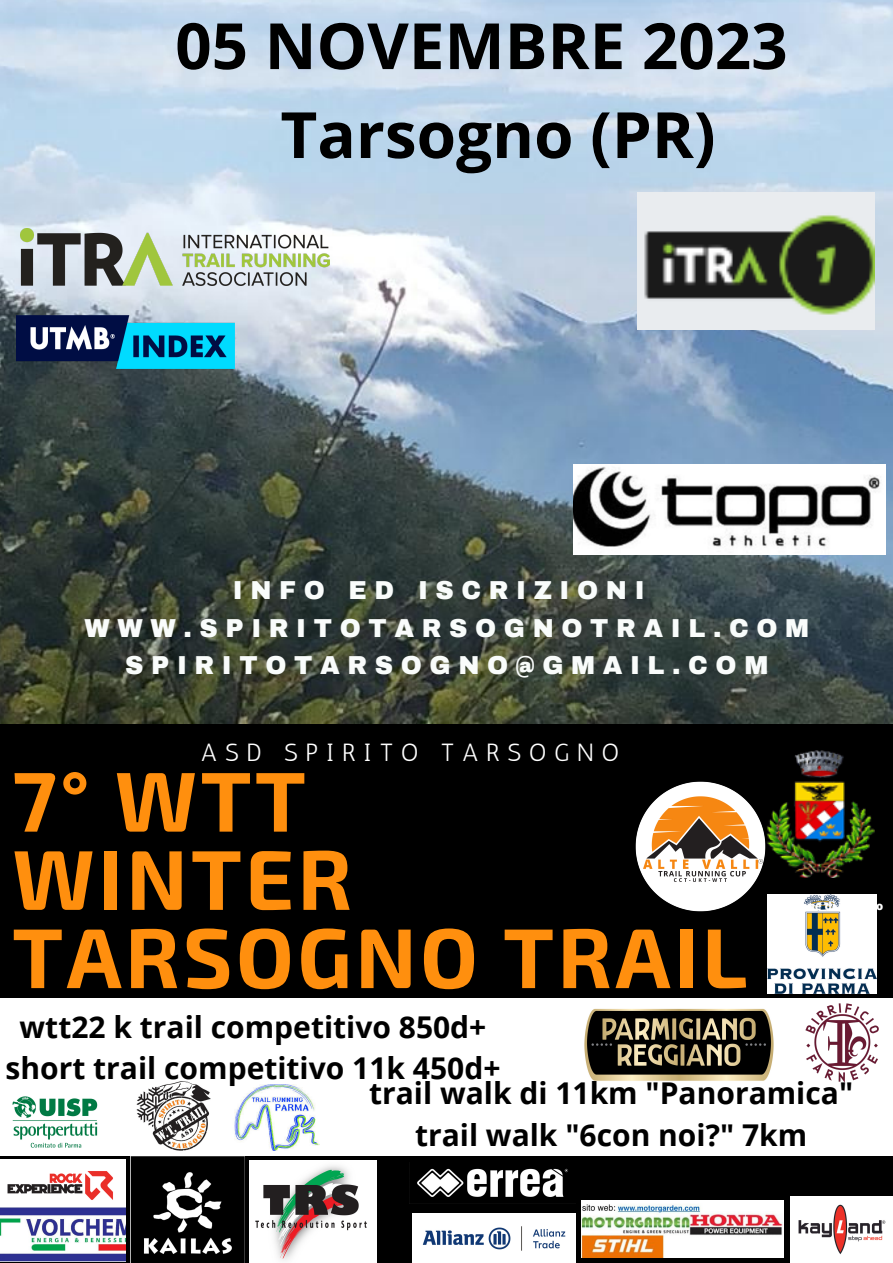
<style>
.page{position:relative;width:893px;height:1263px;background:#fff}
.page>*{position:absolute;margin:0;border:0;box-sizing:border-box;transform-origin:0 0}
.t1{font:700 84.75px/78.2px "Exo 2";letter-spacing:.04em;color:#ff8f0e}
.t2{font:700 63.75px "Open Sans";color:#000}
.t3{font:700 30px "Open Sans";color:#000}
.t4{font:900 25.42px "Archivo";letter-spacing:.3em;color:#f9fcfb}
.t5{font:24.83px "Antic";letter-spacing:.3em;color:#fff}
</style>
<div class="page">
<div style="left:0;top:723px;width:893px;height:540px;background:#000"></div>
<div style="left:0;top:998px;width:893px;height:158px;background:#fff"></div>
<img style="left:0;top:0;width:893px;height:723px">
<img style="left:136px;top:1081px;width:75px;height:69px">
<img style="left:234px;top:1084px;width:85px;height:66px">
<img style="left:12px;top:1096px;width:86px;height:52px">
<img style="left:766px;top:750px;width:108px;height:127px">
<img style="left:635px;top:781px;width:131px;height:131px">
<img style="left:21px;top:228px;width:309px;height:57px">
<img style="left:17px;top:315px;width:217px;height:53px">
<img style="left:0;top:1160px;width:126px;height:46px">
<img style="left:130px;top:1156px;width:115px;height:107px">
<img style="left:249px;top:1161px;width:127px;height:102px">
<img style="left:409px;top:1162px;width:166px;height:42px">
<img style="left:805px;top:1003px;width:74px;height:80px">
<img style="left:790px;top:1196px;width:103px;height:66px">
<img style="left:767px;top:894px;width:109px;height:99px">
<img style="left:584px;top:1008px;width:190px;height:73px">
<img style="left:412px;top:1213px;width:163px;height:50px">
<img style="left:0;top:1208px;width:126px;height:54px">
<img style="left:573px;top:464px;width:312px;height:90px">
<img style="left:638px;top:192px;width:236px;height:137px">
<img style="left:582px;top:1200px;width:201px;height:58px">
<p class="t2" style="left:175px;top:1px;width:614px">05 NOVEMBRE 2023</p>
<p class="t2" style="left:280px;top:90px;width:436px">Tarsogno (PR)</p>
<p class="t4" style="left:233px;top:577px;width:413px">INFO ED ISCRIZIONI</p>
<p class="t4" style="left:84px;top:614px;width:726px">WWW.SPIRITOTARSOGNOTRAIL.COM</p>
<p class="t4" style="left:125px;top:652px;width:644px">SPIRITOTARSOGNO@GMAIL.COM</p>
<p class="t5" style="left:201px;top:738px;width:420px">ASD SPIRITO TARSOGNO</p>
<p class="t1" style="left:12px;top:758px;width:295px">7° WTT</p>
<p class="t1" style="left:12px;top:836px;width:736px">WINTER<br>TARSOGNO TRAIL</p>
<p class="t3" style="left:20px;top:1005px;width:468px">wtt22 k trail competitivo 850d+</p>
<p class="t3" style="left:6px;top:1047px;width:496px">short trail competitivo 11k 450d+</p>
<p class="t3" style="left:369px;top:1072px;width:485px">trail walk di 11km "Panoramica"</p>
<p class="t3" style="left:415px;top:1114px;width:394px">trail walk "6con noi?" 7km</p>
</div>
